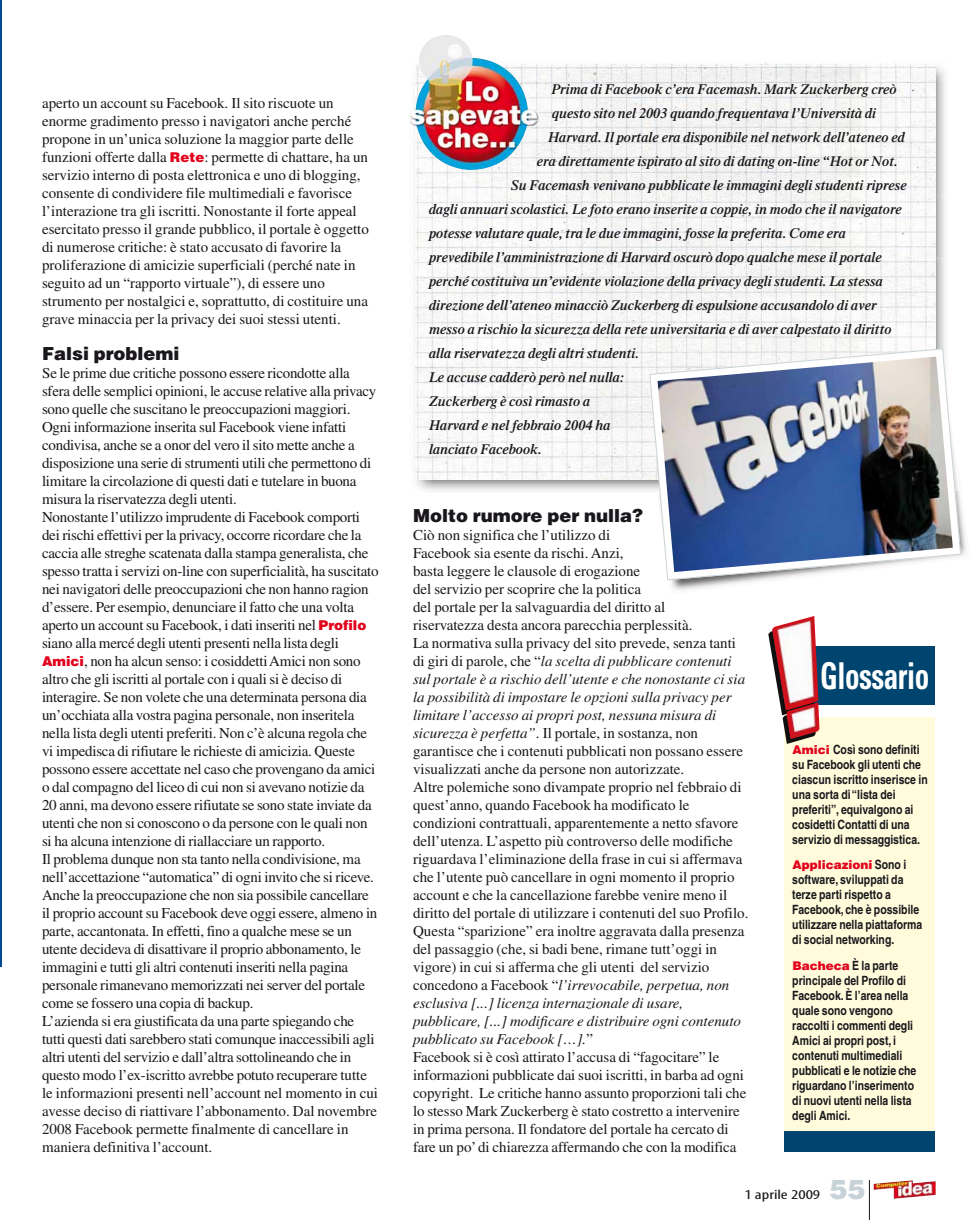
<style>
.page{position:relative;width:979px;height:1220px;background:#fff}
.page>*{position:absolute;margin:0;border:0;box-sizing:border-box;transform-origin:0 0}
.t1{font:700 condensed 36.9px "Univers LT";letter-spacing:-.02em;color:#fff;scale:.79 1}
.t2{font:900 18px "Helvetica LT";color:#1a171c}
.t3{font:15px/18px "Times LT";letter-spacing:-.015em;color:#1a171c}
.t4{font:italic 600 14.25px "Times LT";color:#1a171c}
.t5{font:condensed 13.5px "Myriad";color:#1a171c;scale:1.4 1}
.t6{font:700 condensed 12.75px/15px "Helvetica LT";color:#1a171c}
.t7{font:900 12px "Helvetica LT";color:#e2001a}
.s1{font-family:"Helvetica LT";font-weight:900;font-size:13.5px;color:#e2001a}
.s2{font-style:italic}
.s3{font-weight:900;font-stretch:normal;font-size:12px;color:#e2001a}
.s4{font-weight:700;font-stretch:condensed;font-size:12.75px;color:#1a171c}
.s5{font-family:"Helvetica LT";font-weight:900;font-stretch:normal;font-size:27px;color:#c8d3d9}
</style>
<div class="page">
<img style="left:873px;top:1180px;width:62px;height:19px">
<hr style="left:869px;top:1180px;width:1px;height:40px;background:#1a171c">
<img style="left:0;top:0;width:1px;height:967px">
<img style="left:935px;top:66px;width:10px;height:129px">
<img style="left:935px;top:258px;width:10px;height:86px">
<img style="left:671px;top:540px;width:296px;height:50px">
<img style="left:415px;top:62px;width:520px;height:417px">
<img style="left:409px;top:35px;width:132px;height:136px">
<svg style="left:645px;top:344px;width:320px;height:240px"></svg>
<img style="left:649px;top:348px;width:312px;height:233px">
<div style="left:783px;top:682px;width:151px;height:454px;background:#fffbdb"></div>
<div style="left:781px;top:647px;width:153px;height:64px;background:#00456f"></div>
<div style="left:783px;top:705px;width:151px;height:11px;background:#fff"></div>
<img style="left:768px;top:631px;width:36px;height:113px">
<img style="left:772px;top:616px;width:47px;height:123px">
<div style="left:783px;top:1131px;width:151px;height:20px;background:#00456f"></div>
<p class="t3" style="left:42px;top:95px;width:328px">aperto un account su Facebook. Il sito riscuote un enorme gradimento presso i navigatori anche perché propone in un’unica soluzione la maggior parte delle funzioni offerte dalla <span class="s1">Rete</span>: permette di chattare, ha un servizio interno di posta elettronica e uno di blogging, consente di condividere file multimediali e favorisce l’interazione tra gli iscritti. Nonostante il forte appeal esercitato presso il grande pubblico, il portale è oggetto di numerose critiche: è stato accusato di favorire la proliferazione di amicizie superficiali (perché nate in seguito ad un “rapporto virtuale”), di essere uno strumento per nostalgici e, soprattutto, di costituire una grave minaccia per la privacy dei suoi stessi utenti.</p>
<p class="t2" style="left:42px;top:345px;width:139px">Falsi problemi</p>
<p class="t3" style="left:42px;top:365px;width:338px">Se le prime due critiche possono essere ricondotte alla sfera delle semplici opinioni, le accuse relative alla privacy sono quelle che suscitano le preoccupazioni maggiori.<br>Ogni informazione inserita sul Facebook viene infatti condivisa, anche se a onor del vero il sito mette anche a disposizione una serie di strumenti utili che permettono di limitare la circolazione di questi dati e tutelare in buona misura la riservatezza degli utenti.<br>Nonostante l’utilizzo imprudente di Facebook comporti dei rischi effettivi per la privacy, occorre ricordare che la caccia alle streghe scatenata dalla stampa generalista, che spesso tratta i servizi on-line con superficialità, ha suscitato nei navigatori delle preoccupazioni che non hanno ragion d’essere. Per esempio, denunciare il fatto che una volta aperto un account su Facebook, i dati inseriti nel <span class="s1">Profilo </span>siano alla mercé degli utenti presenti nella lista degli <span class="s1">Amici</span>, non ha alcun senso: i cosiddetti Amici non sono altro che gli iscritti al portale con i quali si è deciso di interagire. Se non volete che una determinata persona dia un’occhiata alla vostra pagina personale, non inseritela nella lista degli utenti preferiti. Non c’è alcuna regola che vi impedisca di rifiutare le richieste di amicizia. Queste possono essere accettate nel caso che provengano da amici o dal compagno del liceo di cui non si avevano notizie da 20 anni, ma devono essere rifiutate se sono state inviate da utenti che non si conoscono o da persone con le quali non si ha alcuna intenzione di riallacciare un rapporto.<br>Il problema dunque non sta tanto nella condivisione, ma nell’accettazione “automatica” di ogni invito che si riceve.<br>Anche la preoccupazione che non sia possibile cancellare il proprio account su Facebook deve oggi essere, almeno in parte, accantonata. In effetti, fino a qualche mese se un utente decideva di disattivare il proprio abbonamento, le immagini e tutti gli altri contenuti inseriti nella pagina personale rimanevano memorizzati nei server del portale come se fossero una copia di backup.<br>L’azienda si era giustificata da una parte spiegando che tutti questi dati sarebbero stati comunque inaccessibili agli altri utenti del servizio e dall’altra sottolineando che in questo modo l’ex-iscritto avrebbe potuto recuperare tutte le informazioni presenti nell’account nel momento in cui avesse deciso di riattivare l’abbonamento. Dal novembre 2008 Facebook permette finalmente di cancellare in maniera definitiva l’account.</p>
<p class="t4" style="left:551px;top:83px;width:346px">Prima di Facebook c’era Facemash. Mark Zuckerberg creò</p>
<p class="t4" style="left:552px;top:107px;width:325px">questo sito nel 2003 quando frequentava l’Università di</p>
<p class="t4" style="left:548px;top:131px;width:358px">Harvard. Il portale era disponibile nel network dell’ateneo ed</p>
<p class="t4" style="left:537px;top:155px;width:362px">era direttamente ispirato al sito di dating on-line “Hot or Not.</p>
<p class="t4" style="left:511px;top:179px;width:397px">Su Facemash venivano pubblicate le immagini degli studenti riprese</p>
<p class="t4" style="left:429px;top:203px;width:474px">dagli annuari scolastici. Le foto erano inserite a coppie, in modo che il navigatore</p>
<p class="t4" style="left:429px;top:227px;width:418px">potesse valutare quale, tra le due immagini, fosse la preferita. Come era</p>
<p class="t4" style="left:429px;top:251px;width:454px">prevedibile l’amministrazione di Harvard oscurò dopo qualche mese il portale</p>
<p class="t4" style="left:429px;top:275px;width:455px">perché costituiva un’evidente violazione della privacy degli studenti. La stessa</p>
<p class="t4" style="left:429px;top:299px;width:449px">direzione dell’ateneo minacciò Zuckerberg di espulsione accusandolo di aver</p>
<p class="t4" style="left:429px;top:323px;width:464px">messo a rischio la sicurezza della rete universitaria e di aver calpestato il diritto</p>
<p class="t4" style="left:429px;top:347px;width:211px">alla riservatezza degli altri studenti.</p>
<p class="t4" style="left:429px;top:371px;width:196px">Le accuse cadderò però nel nulla:</p>
<p class="t4" style="left:429px;top:395px;width:163px">Zuckerberg è così rimasto a</p>
<p class="t4" style="left:429px;top:419px;width:183px">Harvard e nel febbraio 2004 ha</p>
<p class="t4" style="left:429px;top:443px;width:114px">lanciato Facebook.</p>
<p class="t2" style="left:413px;top:507px;width:232px">Molto rumore per nulla?</p>
<p class="t3" style="left:413px;top:527px;width:337px">Ciò non significa che l’utilizzo di<br>Facebook sia esente da rischi. Anzi,<br>basta leggere le clausole di erogazione<br>del servizio per scoprire che la politica<br>del portale per la salvaguardia del diritto alla riservatezza desta ancora parecchia perplessità.<br>La normativa sulla privacy del sito prevede, senza tanti di giri di parole, che “<span class="s2">la scelta di pubblicare contenuti sul portale è a rischio dell’utente e che nonostante ci sia la possibilità di impostare le opzioni sulla privacy per limitare l’accesso ai propri post, nessuna misura di sicurezza è perfetta”</span>. Il portale, in sostanza, non garantisce che i contenuti pubblicati non possano essere visualizzati anche da persone non autorizzate.<br>Altre polemiche sono divampate proprio nel febbraio di quest’anno, quando Facebook ha modificato le condizioni contrattuali, apparentemente a netto sfavore dell’utenza. L’aspetto più controverso delle modifiche riguardava l’eliminazione della frase in cui si affermava che l’utente può cancellare in ogni momento il proprio account e che la cancellazione farebbe venire meno il diritto del portale di utilizzare i contenuti del suo Profilo.<br>Questa “sparizione” era inoltre aggravata dalla presenza del passaggio (che, si badi bene, rimane tutt’oggi in vigore) in cui si afferma che gli utenti del servizio concedono a Facebook “<span class="s2">l’irrevocabile, perpetua, non esclusiva [...] licenza internazionale di usare, pubblicare, [...] modificare e distribuire ogni contenuto pubblicato su Facebook […].</span>”<br>Facebook si è così attirato l’accusa di “fagocitare” le informazioni pubblicate dai suoi iscritti, in barba ad ogni copyright. Le critiche hanno assunto proporzioni tali che lo stesso Mark Zuckerberg è stato costretto a intervenire in prima persona. Il fondatore del portale ha cercato di fare un po’di chiarezza affermando che con la modifica</p>
<h1 class="t1" style="left:820px;top:654px;width:140px">Glossario</h1>
<p class="t6" style="left:792px;top:743px;width:137px"><span class="s3">Amici</span> Così sono definiti su Facebook gli utenti che ciascun iscritto inserisce in una sorta di “lista dei preferiti”, equivalgono ai cosidetti Contatti di una servizio di messaggistica.</p>
<p class="t7" style="left:792px;top:859px;width:115px">Applicazioni <span class="s4">Sono i</span></p>
<p class="t6" style="left:792px;top:874px;width:131px">software, sviluppati da terze parti rispetto a<br>Facebook, che è possibile utilizzare nella piattaforma di social networking.</p>
<p class="t6" style="left:792px;top:959px;width:126px"><span class="s3">Bacheca</span> È la parte principale del Profilo di<br>Facebook. È l’area nella quale sono vengono raccolti i commenti degli<br>Amici ai propri post, i contenuti multimediali pubblicati e le notizie che riguardano l’inserimento di nuovi utenti nella lista degli Amici.</p>
<p class="t5" style="left:744px;top:1186px;width:88px">1 aprile 2009 <span class="s5">55</span></p>
</div>
